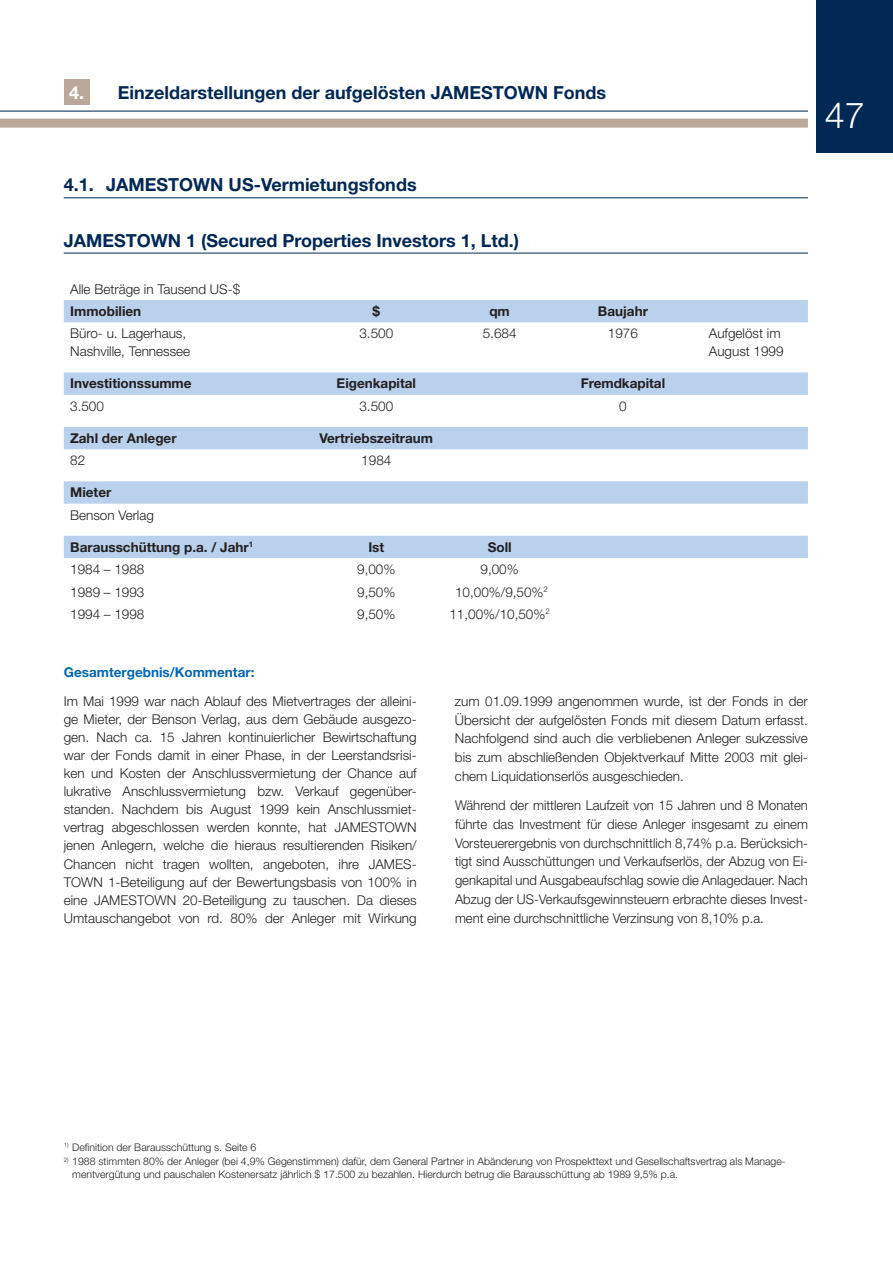
<style>
.page{position:relative;width:893px;height:1263px;background:#fff}
.page>*{position:absolute;margin:0;border:0;box-sizing:border-box;transform-origin:0 0}
.t1{font:300 36px "Helvetica Neue LT Std";color:#fff}
.t2{font:700 18px "Helvetica Neue LT Std";color:#002855}
.t3{font:300 13.5px/18px "Helvetica Neue LT Std";color:#231f20;text-align:justify}
.t4{font:700 13.5px "Helvetica Neue LT Std";color:#231f20}
.t5{font:700 13.5px "Helvetica Neue LT Std";color:#0166b3}
.t6{font:300 10.5px/12.6px "Helvetica Neue LT Std";color:#231f20}
.s1{color:#fff}
</style>
<div class="page">
<hr style="left:0;top:111px;width:808px;height:1px;background:#002855">
<div style="left:0;top:119px;width:808px;height:9px;background:#baa99a"></div>
<div style="left:816px;top:0;width:77px;height:153px;background:#002855"></div>
<div style="left:64px;top:79px;width:25px;height:26px;background:#baa99a"></div>
<svg style="left:64px;top:300px;width:744px;height:258px"></svg>
<hr style="left:64px;top:253px;width:744px;height:1px;background:#002855">
<hr style="left:64px;top:197px;width:744px;height:1px;background:#002855">
<h2 class="t2" style="left:69px;top:81px;width:539px"><span class="s1">4.</span> Einzeldarstellungen der aufgelösten JAMESTOWN Fonds</h2>
<h1 class="t1" style="left:825px;top:93px;width:42px">47</h1>
<h2 class="t2" style="left:64px;top:174px;width:354px">4.1. JAMESTOWN US-Vermietungsfonds</h2>
<h2 class="t2" style="left:64px;top:229px;width:457px">JAMESTOWN 1 (Secured Properties Investors 1, Ltd.)</h2>
<p class="t3" style="left:70px;top:279px;width:172px">Alle Beträge in Tausend US-$</p>
<p class="t4" style="left:70px;top:303px;width:73px">Immobilien</p>
<p class="t4" style="left:373px;top:303px;width:9px">$</p>
<p class="t4" style="left:489px;top:303px;width:22px">qm</p>
<p class="t4" style="left:598px;top:303px;width:52px">Baujahr</p>
<p class="t3" style="left:70px;top:324px;width:122px">Büro- u. Lagerhaus,<br>Nashville, Tennessee</p>
<p class="t3" style="left:359px;top:324px;width:35px">3.500</p>
<p class="t3" style="left:483px;top:324px;width:35px">5.684</p>
<p class="t3" style="left:608px;top:324px;width:32px">1976</p>
<p class="t3" style="left:709px;top:324px;width:76px">Aufgelöst im<br>August 1999</p>
<p class="t4" style="left:70px;top:375px;width:123px">Investitionssumme</p>
<p class="t4" style="left:337px;top:375px;width:81px">Eigenkapital</p>
<p class="t4" style="left:581px;top:375px;width:86px">Fremdkapital</p>
<p class="t3" style="left:70px;top:397px;width:35px">3.500</p>
<p class="t3" style="left:359px;top:397px;width:35px">3.500</p>
<p class="t3" style="left:619px;top:397px;width:9px">0</p>
<p class="t4" style="left:70px;top:430px;width:108px">Zahl der Anleger</p>
<p class="t4" style="left:319px;top:430px;width:115px">Vertriebszeitraum</p>
<p class="t3" style="left:70px;top:451px;width:17px">82</p>
<p class="t3" style="left:361px;top:451px;width:32px">1984</p>
<p class="t4" style="left:70px;top:484px;width:43px">Mieter</p>
<p class="t3" style="left:70px;top:506px;width:85px">Benson Verlag</p>
<p class="t4" style="left:70px;top:539px;width:184px">Barausschüttung p.a. / Jahr<sup>1</sup></p>
<p class="t4" style="left:368px;top:539px;width:17px">Ist</p>
<p class="t4" style="left:488px;top:539px;width:25px">Soll</p>
<p class="t3" style="left:70px;top:560px;width:76px">1984 – 1988</p>
<p class="t3" style="left:357px;top:560px;width:40px">9,00%</p>
<p class="t3" style="left:480px;top:560px;width:40px">9,00%</p>
<p class="t3" style="left:70px;top:582px;width:76px">1989 – 1993</p>
<p class="t3" style="left:357px;top:582px;width:40px">9,50%</p>
<p class="t3" style="left:455px;top:582px;width:94px">10,00%/9,50%<sup>2</sup></p>
<p class="t3" style="left:70px;top:605px;width:76px">1994 – 1998</p>
<p class="t3" style="left:357px;top:605px;width:40px">9,50%</p>
<p class="t3" style="left:449px;top:605px;width:102px">11,00%/10,50%<sup>2</sup></p>
<p class="t5" style="left:64px;top:664px;width:192px">Gesamtergebnis/Kommentar:</p>
<p class="t3" style="left:64px;top:692px;width:354px">Im Mai 1999 war nach Ablauf des Mietvertrages der alleini&shy;ge Mieter, der Benson Verlag, aus dem Gebäude ausgezo&shy;gen. Nach ca. 15 Jahren kontinuierlicher Bewirtschaftung war der Fonds damit in einer Phase, in der Leerstandsrisi&shy;ken und Kosten der Anschlussvermietung der Chance auf lukrative Anschlussvermietung bzw. Verkauf gegenüber&shy;standen. Nachdem bis August 1999 kein Anschlussmiet&shy;vertrag abgeschlossen werden konnte, hat JAMESTOWN jenen Anlegern, welche die hieraus resultierenden Risiken/ Chancen nicht tragen wollten, angeboten, ihre JAMES-TOWN 1-Beteiligung auf der Bewertungsbasis von 100% in eine JAMESTOWN 20-Beteiligung zu tauschen. Da dieses Umtauschangebot von rd. 80% der Anleger mit Wirkung</p>
<p class="t3" style="left:455px;top:691px;width:354px;line-height:18.8px">zum 01.09.1999 angenommen wurde, ist der Fonds in der Übersicht der aufgelösten Fonds mit diesem Datum erfasst.<br>Nachfolgend sind auch die verbliebenen Anleger sukzessive bis zum abschließenden Objektverkauf Mitte 2003 mit glei&shy;chem Liquidationserlös ausgeschieden.</p>
<p class="t3" style="left:455px;top:796px;width:354px;line-height:18.8px">Während der mittleren Laufzeit von 15 Jahren und 8 Monaten führte das Investment für diese Anleger insgesamt zu einem Vorsteuerergebnis von durchschnittlich 8,74% p.a. Berücksich&shy;tigt sind Ausschüttungen und Verkaufserlös, der Abzug von Ei&shy;genkapital und Ausgabeaufschlag sowie die Anlagedauer. Nach Abzug der US-Verkaufsgewinnsteuern erbrachte dieses Invest&shy;ment eine durchschnittliche Verzinsung von 8,10% p.a.</p>
<p class="t6" style="left:64px;top:1140px;width:194px"><sup>1)</sup> Definition der Barausschüttung s. Seite 6</p>
<p class="t6" style="left:72px;top:1155px;width:715px;text-indent:-9px"><sup>2)</sup> 1988 stimmten 80% der Anleger (bei 4,9% Gegenstimmen) dafür, dem General Partner in Abänderung von Prospekttext und Gesellschaftsvertrag als Manage&shy;mentvergütung und pauschalen Kostenersatz jährlich $ 17.500 zu bezahlen. Hierdurch betrug die Barausschüttung ab 1989 9,5% p.a.</p>
</div>
